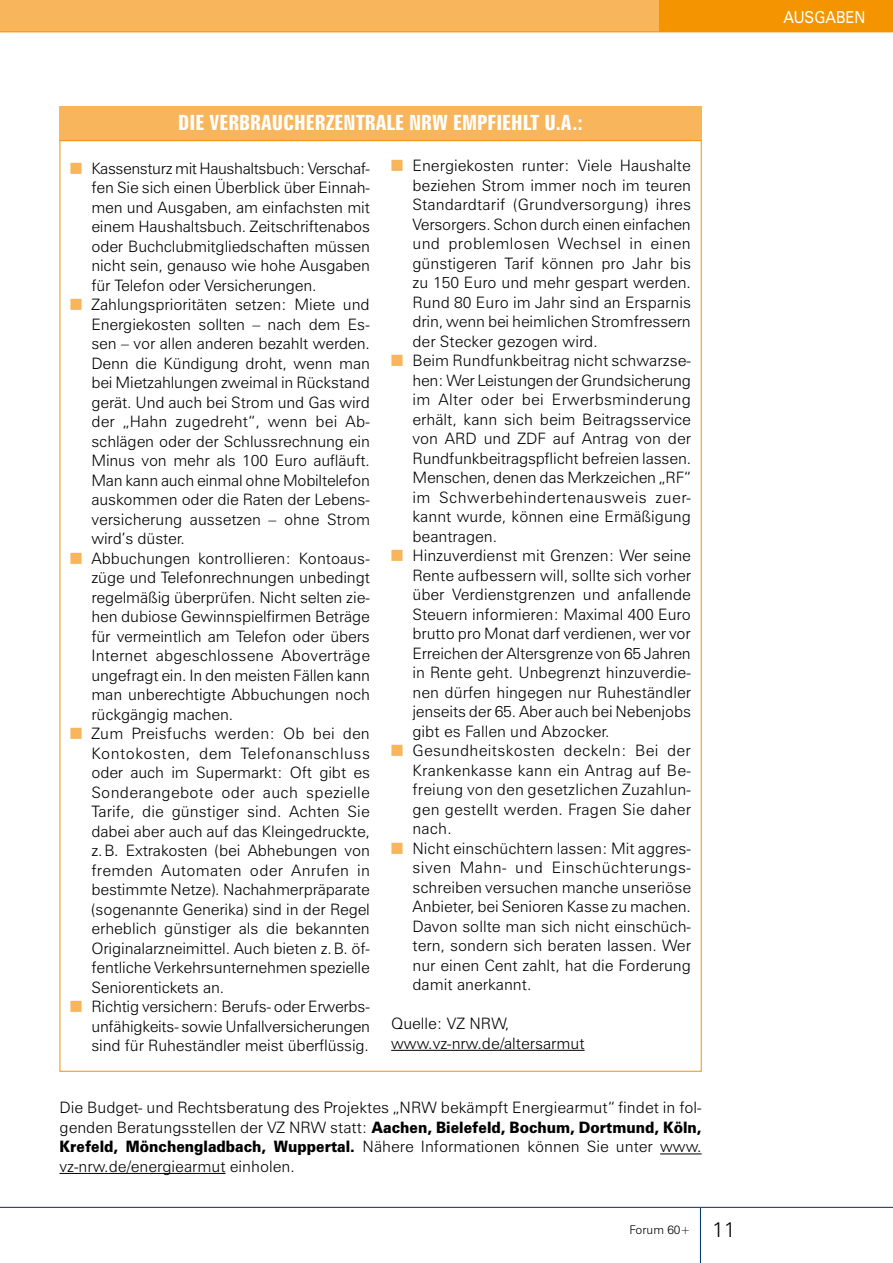
<style>
.page{position:relative;width:893px;height:1263px;background:#fff}
.page>*{position:absolute;margin:0;border:0;box-sizing:border-box;transform-origin:0 0}
.t1{font:700 extra-condensed 21px "Zurich BT";color:#fff;scale:1.1 1}
.t2{font:16.5px "Zurich BT";color:#fff;scale:.9 1}
.t3{font:300 15.75px/19.5px "Zurich BT";letter-spacing:-.005em;color:#000}
.t4{font:300 12px "Zurich BT";color:#000}
.s1{font-weight:900}
.s2{font-size:21px}
</style>
<div class="page">
<hr style="left:0;top:1207px;width:893px;height:1px;background:#003064">
<hr style="left:700px;top:1208px;width:1px;height:55px;background:#003064">
<div style="left:0;top:0;width:702px;height:32px;background:#f8b55b"></div>
<div style="left:659px;top:0;width:234px;height:32px;background:#f39400"></div>
<hr style="left:0;top:32px;width:893px;height:1px;background:#f39400">
<hr style="left:660px;top:1153px;width:42px;height:1px;background:#000">
<hr style="left:60px;top:1173px;width:166px;height:1px;background:#000">
<hr style="left:391px;top:1050px;width:194px;height:1px;background:#000">
<div style="left:60px;top:106px;width:642px;height:34px;background:#f8b55b"></div>
<hr style="left:60px;top:140px;width:642px;height:1px;background:#f39400">
<h1 class="t1" style="left:178px;top:111px;width:223px">DIE VERBRAUCHERZENTRALE NRW</h1>
<h1 class="t1" style="left:453px;top:111px;width:119px">EMPFIEHLT U.A.:</h1>
<p class="t3" style="left:91px;top:158px;width:280px">Kassensturz mit Haushaltsbuch: Verschaf&shy;fen Sie sich einen Überblick über Einnah&shy;men und Ausgaben, am einfachsten mit einem Haushaltsbuch. Zeitschriftenabos oder Buchclubmitgliedschaften müssen nicht sein, genauso wie hohe Ausgaben für Telefon oder Versicherungen.<br>Zahlungsprioritäten setzen: Miete und Energiekosten sollten – nach dem Es&shy;sen – vor allen anderen bezahlt werden.<br>Denn die Kündigung droht, wenn man bei Mietzahlungen zweimal in Rückstand gerät. Und auch bei Strom und Gas wird der „Hahn zugedreht“, wenn bei Ab&shy;schlägen oder der Schlussrechnung ein Minus von mehr als 100 Euro aufläuft.<br>Man kann auch einmal ohne Mobiltelefon auskommen oder die Raten der Lebens&shy;versicherung aussetzen – ohne Strom wird’s düster.<br>Abbuchungen kontrollieren: Kontoaus&shy;züge und Telefonrechnungen unbedingt regelmäßig überprüfen. Nicht selten zie&shy;hen dubiose Gewinnspielfirmen Beträge für vermeintlich am Telefon oder übers Internet abgeschlossene Aboverträge ungefragt ein. In den meisten Fällen kann man unberechtigte Abbuchungen noch rückgängig machen.<br>Zum Preisfuchs werden: Ob bei den Kontokosten, dem Telefonanschluss oder auch im Supermarkt: Oft gibt es Sonderangebote oder auch spezielle Tarife, die günstiger sind. Achten Sie dabei aber auch auf das Kleingedruckte, z.B. Extrakosten (bei Abhebungen von fremden Automaten oder Anrufen in bestimmte Netze). Nachahmerpräparate (sogenannte Generika) sind in der Regel erheblich günstiger als die bekannten Originalarzneimittel. Auch bieten z.B. öf&shy;fentliche Verkehrsunternehmen spezielle Seniorentickets an.<br>Richtig versichern: Berufs- oder Erwerbs&shy;unfähigkeits- sowie Unfallversicherungen sind für Ruheständler meist überflüssig.</p>
<p class="t3" style="left:412px;top:156px;width:280px">Energiekosten runter: Viele Haushalte beziehen Strom immer noch im teuren Standardtarif (Grundversorgung) ihres Versorgers. Schon durch einen einfachen und problemlosen Wechsel in einen günstigeren Tarif können pro Jahr bis zu 150 Euro und mehr gespart werden.<br>Rund 80 Euro im Jahr sind an Ersparnis drin, wenn bei heimlichen Stromfressern der Stecker gezogen wird.<br>Beim Rundfunkbeitrag nicht schwarzse&shy;hen: Wer Leistungen der Grundsicherung im Alter oder bei Erwerbsminderung erhält, kann sich beim Beitragsservice von ARD und ZDF auf Antrag von der Rundfunkbeitragspflicht befreien lassen.<br>Menschen, denen das Merkzeichen „RF“ im Schwerbehindertenausweis zuer&shy;kannt wurde, können eine Ermäßigung beantragen.<br>Hinzuverdienst mit Grenzen: Wer seine Rente aufbessern will, sollte sich vorher über Verdienstgrenzen und anfallende Steuern informieren: Maximal 400 Euro brutto pro Monat darf verdienen, wer vor Erreichen der Altersgrenze von 65 Jahren in Rente geht. Unbegrenzt hinzuverdie&shy;nen dürfen hingegen nur Ruheständler jenseits der 65. Aber auch bei Nebenjobs gibt es Fallen und Abzocker.<br>Gesundheitskosten deckeln: Bei der Krankenkasse kann ein Antrag auf Be&shy;freiung von den gesetzlichen Zuzahlun&shy;gen gestellt werden. Fragen Sie daher nach.<br>Nicht einschüchtern lassen: Mit aggres&shy;siven Mahn- und Einschüchterungs&shy;schreiben versuchen manche unseriöse Anbieter, bei Senioren Kasse zu machen.<br>Davon sollte man sich nicht einschüch&shy;tern, sondern sich beraten lassen. Wer nur einen Cent zahlt, hat die Forderung damit anerkannt.</p>
<p class="t3" style="left:391px;top:1014px;width:195px">Quelle: VZ NRW, www.vz-nrw.de/altersarmut</p>
<p class="t3" style="left:60px;top:1098px;width:644px;text-align:justify">Die Budget- und Rechtsberatung des Projektes „NRW bekämpft Energiearmut“ findet in fol&shy;genden Beratungsstellen der VZ NRW statt: <span class="s1">Aachen, Bielefeld, Bochum, Dortmund, Köln, Krefeld, Mönchengladbach, Wuppertal.</span> Nähere Informationen können Sie unter www. vz-nrw.de/energiearmut einholen.</p>
<p class="t4" style="left:630px;top:1222px;width:107px">Forum 60+ <span class="s2">11</span></p>
<p class="t2" style="left:783px;top:7px;width:80px">AUSGABEN</p>
</div>
